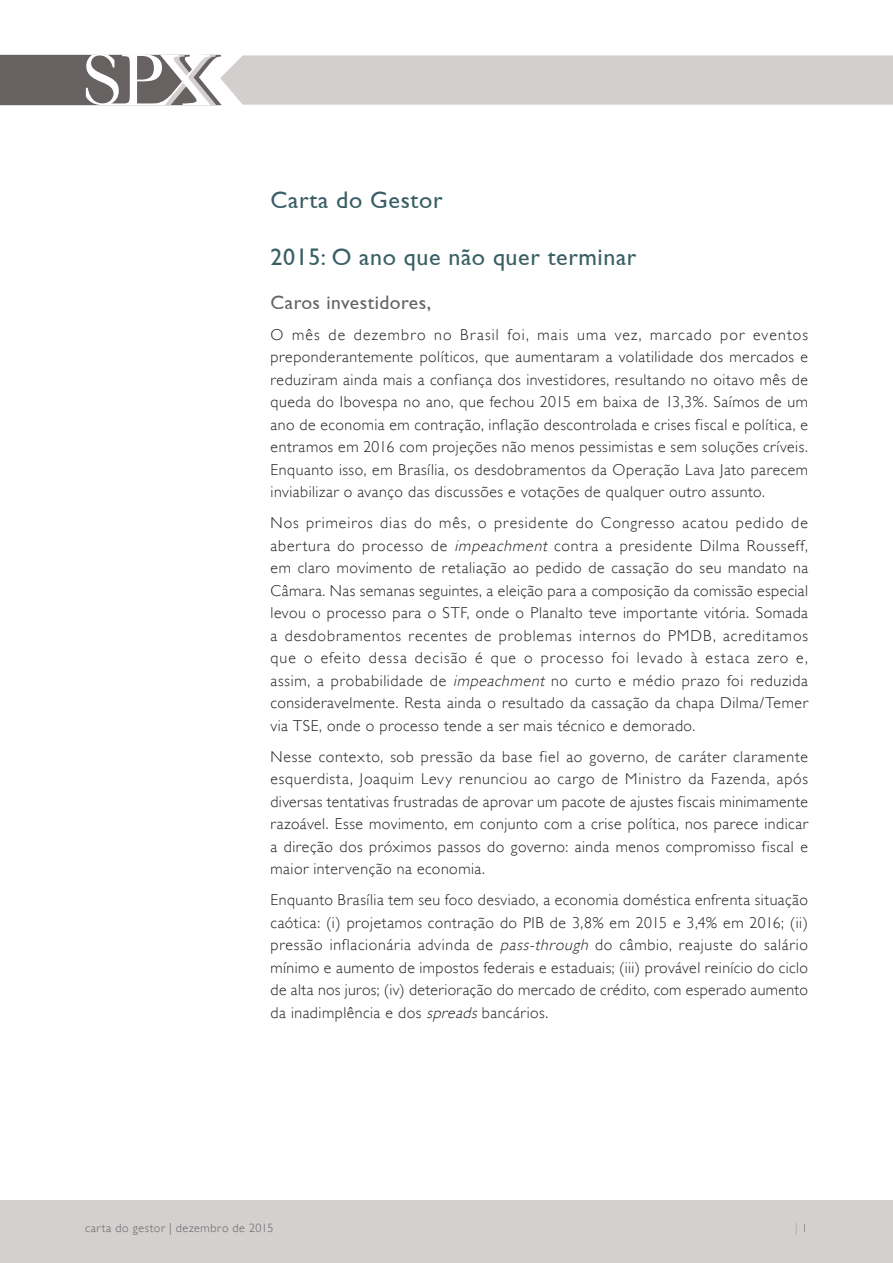
<style>
.page{position:relative;width:893px;height:1263px;background:#fff}
.page>*{position:absolute;margin:0;border:0;box-sizing:border-box;transform-origin:0 0}
.titulo{font:24px "Gill Sans";letter-spacing:.025em;color:#395f65}
.subtítulo{font:19.5px "Gill Sans";letter-spacing:.025em;color:#676162}
.texto{font:300 15.75px/22.5px "Gill Sans";letter-spacing:.035em;color:#231f20;text-align:justify}
.t1{font:300 12px "Gill Sans";letter-spacing:.055em;color:#676162}
.texto-2{font:300 12px "Gill Sans";color:#a59fa0}
.s1{font-style:italic}
.s2{color:#676162}
</style>
<div class="page">
<div style="left:0;top:1200px;width:893px;height:63px;background:#d3d0d0"></div>
<svg style="left:0;top:54px;width:893px;height:51px;background:#c3c0bf"></svg>
<p class="titulo" style="left:271px;top:186px;width:173px">Carta do Gestor</p>
<p class="titulo" style="left:271px;top:243px;width:367px">2015: O ano que não quer terminar</p>
<p class="subtítulo" style="left:271px;top:291px;width:162px">Caros investidores,</p>
<p class="texto" style="left:271px;top:323px;width:539px">O mês de dezembro no Brasil foi, mais uma vez, marcado por eventos preponderantemente políticos, que aumentaram a volatilidade dos mercados e reduziram ainda mais a confiança dos investidores, resultando no oitavo mês de queda do Ibovespa no ano, que fechou 2015 em baixa de 13,3%. Saímos de um ano de economia em contração, inflação descontrolada e crises fiscal e política, e entramos em 2016 com projeções não menos pessimistas e sem soluções críveis.<br>Enquanto isso, em Brasília, os desdobramentos da Operação Lava Jato parecem inviabilizar o avanço das discussões e votações de qualquer outro assunto.</p>
<p class="texto" style="left:271px;top:512px;width:539px">Nos primeiros dias do mês, o presidente do Congresso acatou pedido de abertura do processo de <span class="s1">impeachment</span> contra a presidente Dilma Rousseff, em claro movimento de retaliação ao pedido de cassação do seu mandato na Câmara. Nas semanas seguintes, a eleição para a composição da comissão especial levou o processo para o STF, onde o Planalto teve importante vitória. Somada a desdobramentos recentes de problemas internos do PMDB, acreditamos que o efeito dessa decisão é que o processo foi levado à estaca zero e, assim, a probabilidade de <span class="s1">impeachment</span> no curto e médio prazo foi reduzida consideravelmente. Resta ainda o resultado da cassação da chapa Dilma/Temer via TSE, onde o processo tende a ser mais técnico e demorado.</p>
<p class="texto" style="left:271px;top:745px;width:539px">Nesse contexto, sob pressão da base fiel ao governo, de caráter claramente esquerdista, Joaquim Levy renunciou ao cargo de Ministro da Fazenda, após diversas tentativas frustradas de aprovar um pacote de ajustes fiscais minimamente razoável. Esse movimento, em conjunto com a crise política, nos parece indicar a direção dos próximos passos do governo: ainda menos compromisso fiscal e maior intervenção na economia.</p>
<p class="texto" style="left:271px;top:889px;width:539px">Enquanto Brasília tem seu foco desviado, a economia doméstica enfrenta situação caótica: (i) projetamos contração do PIB de 3,8% em 2015 e 3,4% em 2016; (ii) pressão inflacionária advinda de <span class="s1">pass-through</span> do câmbio, reajuste do salário mínimo e aumento de impostos federais e estaduais; (iii) provável reinício do ciclo de alta nos juros; (iv) deterioração do mercado de crédito, com esperado aumento da inadimplência e dos <span class="s1">spreads</span> bancários.</p>
<p class="t1" style="left:85px;top:1221px;width:190px">carta do gestor | dezembro de 2015</p>
<p class="texto-2" style="left:795px;top:1221px;width:14px">| <span class="s2">1</span></p>
</div>
